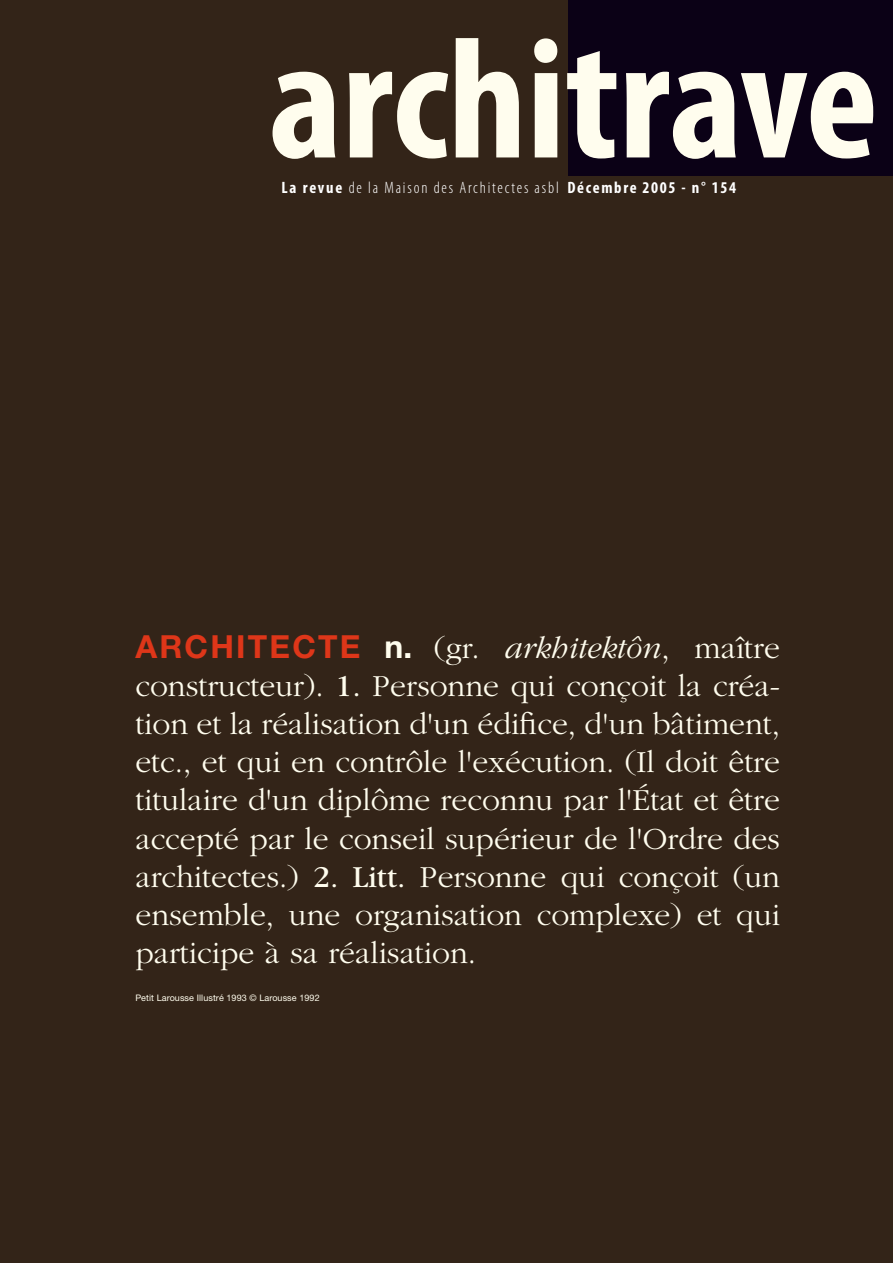
<style>
.page{position:relative;width:893px;height:1263px;background:#fff}
.page>*{position:absolute;margin:0;border:0;box-sizing:border-box;transform-origin:0 0}
.t1{font:700 condensed 172.5px "Myriad Pro";color:#fffdee}
.t2{font:300 31.8px/38.2px "Garamond";color:#fffdee;text-align:justify}
.t3{font:300 condensed 16.5px "Myriad Pro";letter-spacing:.11em;color:#fff}
.t4{font:9px "Helvetica Neue";letter-spacing:.01em;color:#fffdee}
.s1{font-weight:700}
.s2{font-family:"Helvetica Neue";font-weight:700;color:#de3619}
.s3{font-family:"Helvetica Neue";font-weight:700}
.s4{font-style:italic}
.s5{font-weight:400}
</style>
<div class="page">
<div style="left:1px;top:0;width:892px;height:1263px;background:#332418"></div>
<div style="left:568px;top:0;width:325px;height:175px;background:#0b0116"></div>
<h1 class="t1" style="left:269px;top:-8px;width:610px">architrave</h1>
<p class="t3" style="left:281px;top:179px;width:456px"><span class="s1">La revue</span> de la Maison des Architectes asbl <span class="s1">Décembre 2005 - n° 154</span></p>
<p class="t2" style="left:135px;top:629px;width:646px"><span class="s2">ARCHITECTE</span> <span class="s3">n.</span> (gr. <span class="s4">arkhitektôn</span>, maître constructeur). <span class="s5">1.</span> Personne qui conçoit la créa&shy;tion et la réalisation d'un édifice, d'un bâtiment, etc., et qui en contrôle l'exécution. (Il doit être titulaire d'un diplôme reconnu par l'État et être accepté par le conseil supérieur de l'Ordre des architectes.) <span class="s5">2. Litt.</span> Personne qui conçoit (un ensemble, une organisation complexe) et qui participe à sa réalisation.</p>
<p class="t4" style="left:135px;top:993px;width:186px">Petit Larousse Illustré 1993 © Larousse 1992</p>
</div>
